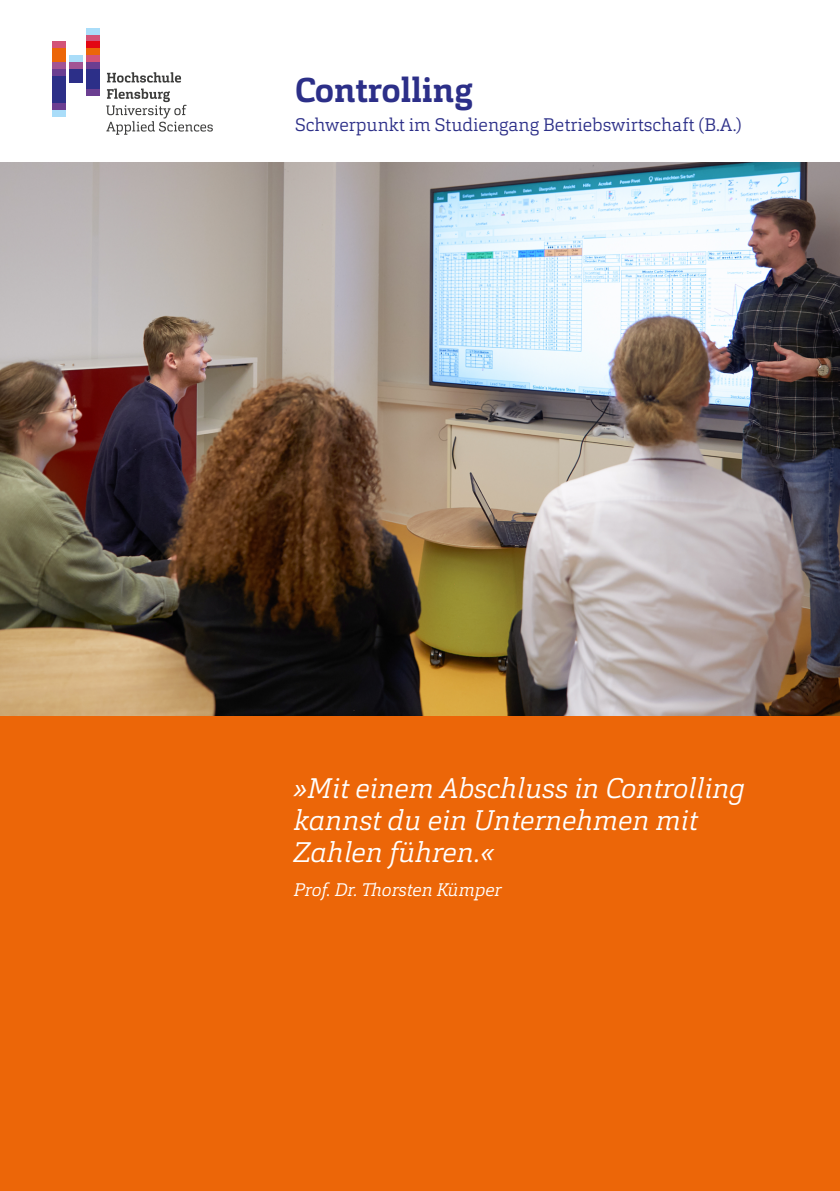
<style>
.page{position:relative;width:840px;height:1191px;background:#fff}
.page>*{position:absolute;margin:0;border:0;box-sizing:border-box;transform-origin:0 0}
.t1{font:700 34px "Cargan";color:#2c2f88}
.t2{font:italic 300 28px/32px "Cargan";color:#fff}
.t3{font:300 18px "Cargan";color:#2c2f88}
.t4{font:italic 300 18px "Cargan";color:#fff}
</style>
<div class="page">
<svg style="left:107px;top:72px;width:74px;height:11px"></svg>
<svg style="left:106px;top:89px;width:107px;height:46px"></svg>
<div style="left:52px;top:76px;width:14px;height:27px;background:#2c2f88"></div>
<div style="left:52px;top:69px;width:14px;height:7px;background:#6b3e91"></div>
<div style="left:52px;top:62px;width:14px;height:7px;background:#a25494"></div>
<div style="left:52px;top:110px;width:14px;height:7px;background:#aaddf9"></div>
<div style="left:52px;top:103px;width:14px;height:7px;background:#6b3e91"></div>
<div style="left:52px;top:48px;width:14px;height:14px;background:#ec6608"></div>
<div style="left:52px;top:41px;width:14px;height:7px;background:#d35378"></div>
<div style="left:69px;top:69px;width:14px;height:13px;background:#2c2f88"></div>
<div style="left:69px;top:62px;width:14px;height:7px;background:#a25494"></div>
<div style="left:69px;top:55px;width:14px;height:7px;background:#aaddf9"></div>
<div style="left:86px;top:69px;width:14px;height:20px;background:#2c2f88"></div>
<div style="left:86px;top:62px;width:14px;height:7px;background:#6b3e91"></div>
<div style="left:86px;top:89px;width:14px;height:7px;background:#6b3e91"></div>
<div style="left:86px;top:55px;width:14px;height:7px;background:#d35378"></div>
<div style="left:86px;top:48px;width:14px;height:7px;background:#ec6608"></div>
<div style="left:86px;top:41px;width:14px;height:7px;background:#e30613"></div>
<div style="left:86px;top:35px;width:14px;height:6px;background:#d35378"></div>
<div style="left:86px;top:28px;width:14px;height:7px;background:#aaddf9"></div>
<img style="left:0;top:162px;width:839px;height:554px">
<div style="left:0;top:716px;width:839px;height:475px;background:#ec6608"></div>
<p class="t1" style="left:295px;top:68px;width:179px">Controlling</p>
<p class="t3" style="left:295px;top:114px;width:447px">Schwerpunkt im Studiengang Betriebswirtschaft (B.A.)</p>
<p class="t2" style="left:293px;top:771px;width:453px">»Mit einem Abschluss in Controlling kannst du ein Unternehmen mit<br>Zahlen führen.«</p>
<p class="t4" style="left:293px;top:878px;width:209px">Prof. Dr. Thorsten Kümper</p>
</div>
